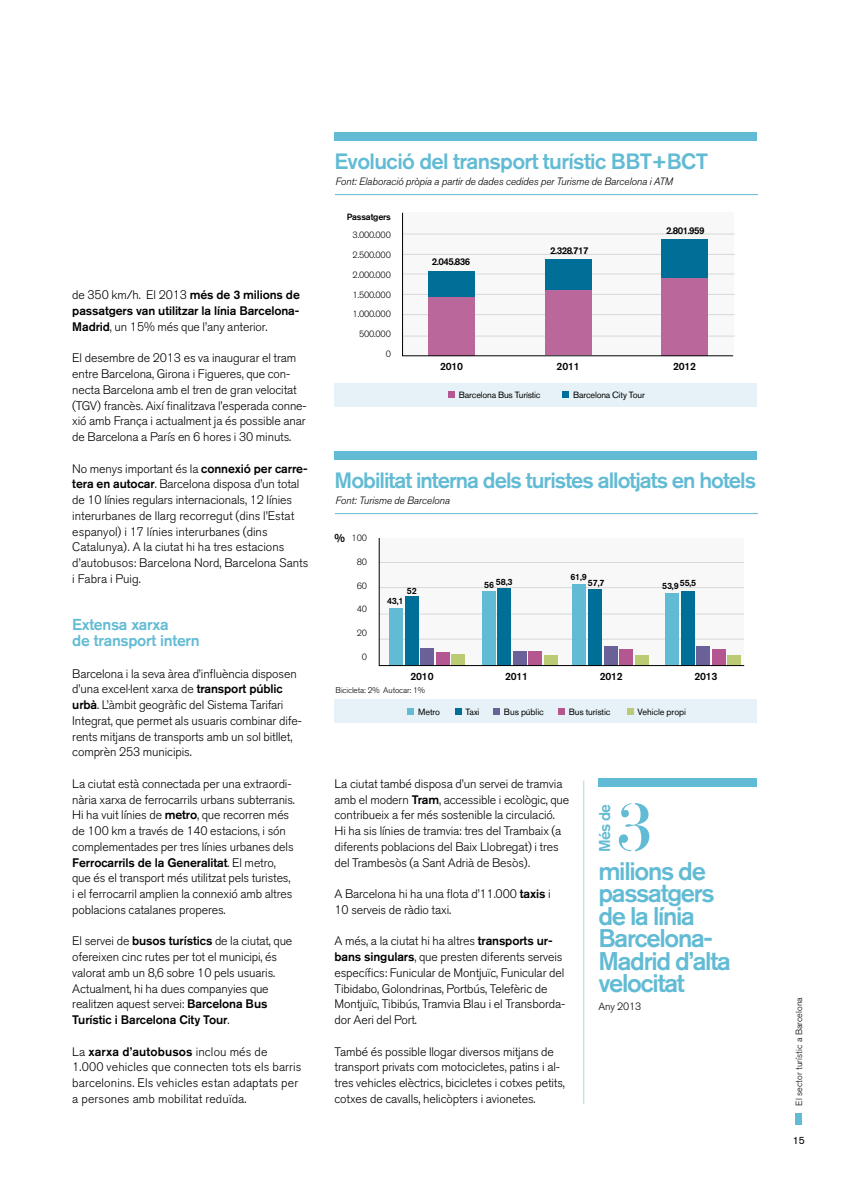
<style>
.page{position:relative;width:842px;height:1191px;background:#fff}
.page>*{position:absolute;margin:0;border:0;box-sizing:border-box;transform-origin:0 0}
.t1{font:72px "Modern Stencil";color:#62bbd4}
.t2{font:500 25.35px/22.5px "Akzidenz Grotesk BQ";letter-spacing:-.05em;color:#62bbd4}
.t3{font:500 22.05px "Akzidenz Grotesk BQ";letter-spacing:-.045em;color:#62bbd4}
.t4{font:500 15.75px/15.8px "Akzidenz Grotesk BQ";letter-spacing:-.02em;color:#62bbd4}
.t5{font:500 15.6px "Akzidenz Grotesk BQ";color:#62bbd4}
.t6{font:300 12.3px/15.8px "Akzidenz Grotesk BQ";letter-spacing:-.01em;color:#000}
.t7{font:300 12.3px/15.8px "Akzidenz Grotesk BQ";letter-spacing:.01em;color:#000}
.t8{font:500 12.3px/15.8px "Akzidenz Grotesk BQ";letter-spacing:-.01em;color:#000;text-align:justify}
.t9{font:500 12px "Akzidenz Grotesk BQ";color:#000}
.t10{font:italic 300 10.5px "Akzidenz Grotesk BQ";letter-spacing:-.01em;color:#000}
.t11{font:500 10.5px "Akzidenz Grotesk BQ";letter-spacing:-.02em;color:#000}
.t12{font:300 10.5px "Akzidenz Grotesk BQ";letter-spacing:-.01em;color:#000}
.t13{font:10.5px "Akzidenz Grotesk BQ";color:#000}
.t14{font:500 9.75px "Akzidenz Grotesk BQ";letter-spacing:-.05em;color:#000}
.t15{font:9px "Akzidenz Grotesk BQ";letter-spacing:-.02em;color:#000}
.t16{font:300 9px/19.8px "Akzidenz Grotesk BQ";letter-spacing:-.02em;color:#000}
.t17{font:500 9px "Akzidenz Grotesk BQ";letter-spacing:-.02em;color:#000}
.t18{font:300 9px "Akzidenz Grotesk BQ";letter-spacing:.005em;color:#000}
.t19{font:300 8.25px "Akzidenz Grotesk BQ";letter-spacing:-.01em;color:#000}
.s1{font-weight:300}
.s2{font-weight:500}
</style>
<div class="page">
<div style="left:796px;top:1113px;width:6px;height:12px;background:#62bbd4"></div>
<hr style="left:583px;top:780px;width:1px;height:323px;background:#add7e6">
<div style="left:334px;top:132px;width:423px;height:8px;background:#62bbd4"></div>
<div style="left:334px;top:451px;width:423px;height:8px;background:#62bbd4"></div>
<div style="left:598px;top:778px;width:159px;height:9px;background:#62bbd4"></div>
<hr style="left:403px;top:234px;width:332px;height:1px;background:#d7d8d9">
<hr style="left:403px;top:254px;width:332px;height:1px;background:#d7d8d9">
<hr style="left:403px;top:274px;width:332px;height:1px;background:#d7d8d9">
<hr style="left:403px;top:294px;width:332px;height:1px;background:#d7d8d9">
<hr style="left:403px;top:314px;width:332px;height:1px;background:#d7d8d9">
<hr style="left:403px;top:336px;width:332px;height:1px;background:#d7d8d9">
<div style="left:334px;top:699px;width:423px;height:24px;background:#e6f2f7"></div>
<svg style="left:408px;top:708px;width:6px;height:6px"></svg>
<svg style="left:455px;top:708px;width:6px;height:6px"></svg>
<svg style="left:494px;top:708px;width:6px;height:6px"></svg>
<div style="left:558px;top:708px;width:7px;height:6px;background:#b45690"></div>
<div style="left:627px;top:708px;width:7px;height:6px;background:#bacb74"></div>
<hr style="left:335px;top:194px;width:423px;height:1px;background:#62bbd4">
<hr style="left:335px;top:513px;width:423px;height:1px;background:#62bbd4">
<div style="left:334px;top:383px;width:423px;height:24px;background:#e6f2f7"></div>
<div style="left:448px;top:391px;width:7px;height:7px;background:#b45690"></div>
<div style="left:563px;top:391px;width:6px;height:7px;background:#006f98"></div>
<svg style="left:402px;top:212px;width:332px;height:144px"></svg>
<svg style="left:379px;top:538px;width:366px;height:128px"></svg>
<p class="t8" style="left:72px;top:287px;width:229px"><span class="s1">de 350 km/h. El 2013</span> més de 3 milions de passatgers van utilitzar la línia Barcelona-Madrid<span class="s1">, un 15% més que l’any anterior.</span></p>
<p class="t6" style="left:72px;top:350px;width:236px">El desembre de 2013 es va inaugurar el tram entre Barcelona, Girona i Figueres, que con&shy;necta Barcelona amb el tren de gran velocitat (TGV) francès. Així finalitzava l’esperada conne&shy;xió amb França i actualment ja és possible anar de Barcelona a París en 6 hores i 30 minuts.</p>
<p class="t6" style="left:72px;top:461px;width:238px">No menys important és la <span class="s2">connexió per carre&shy;tera en autocar</span>. Barcelona disposa d’un total de 10 línies regulars internacionals, 12 línies interurbanes de llarg recorregut (dins l’Estat espanyol) i 17 línies interurbanes (dins Catalunya). A la ciutat hi ha tres estacions d’autobusos: Barcelona Nord, Barcelona Sants i Fabra i Puig.</p>
<p class="t4" style="left:72px;top:616px;width:129px">Extensa xarxa<br>de transport intern</p>
<p class="t6" style="left:72px;top:665px;width:231px">Barcelona i la seva àrea d’influència disposen d’una excel·lent xarxa de <span class="s2">transport públic urbà</span>. L’àmbit geogràfic del Sistema Tarifari Integrat, que permet als usuaris combinar dife&shy;rents mitjans de transports amb un sol bitllet, comprèn 253 municipis.</p>
<p class="t6" style="left:72px;top:776px;width:224px">La ciutat està connectada per una extraordi&shy;nària xarxa de ferrocarrils urbans subterranis.<br>Hi ha vuit línies de <span class="s2">metro</span>, que recorren més de 100 km a través de 140 estacions, i són complementades per tres línies urbanes dels <span class="s2">Ferrocarrils de la Generalitat</span>. El metro, que és el transport més utilitzat pels turistes, i el ferrocarril amplien la connexió amb altres poblacions catalanes properes.</p>
<p class="t6" style="left:72px;top:933px;width:222px">El servei de <span class="s2">busos turístics</span> de la ciutat, que ofereixen cinc rutes per tot el municipi, és valorat amb un 8,6 sobre 10 pels usuaris.<br>Actualment, hi ha dues companyies que realitzen aquest servei: <span class="s2">Barcelona Bus Turístic i Barcelona City Tour</span>.</p>
<p class="t7" style="left:72px;top:1043px;width:231px">La <span class="s2">xarxa d’autobusos</span> inclou més de 1.000 vehicles que connecten tots els barris barcelonins. Els vehicles estan adaptats per a persones amb mobilitat reduïda.</p>
<h3 class="t3" style="left:334px;top:148px;width:375px">Evolució del transport turístic BBT+BCT</h3>
<p class="t10" style="left:336px;top:175px;width:339px">Font: Elaboració pròpia a partir de dades cedides per Turisme de Barcelona i ATM</p>
<p class="t17" style="left:347px;top:211px;width:46px">Passatgers</p>
<p class="t16" style="left:353px;top:225px;width:40px">3.000.000<br>2.500.000</p>
<p class="t16" style="left:353px;top:265px;width:40px">2.000.000</p>
<p class="t16" style="left:353px;top:285px;width:40px">1.500.000</p>
<p class="t16" style="left:353px;top:304px;width:40px">1.000.000</p>
<p class="t16" style="left:359px;top:324px;width:33px;text-align:right">500.000<br>0</p>
<p class="t14" style="left:432px;top:256px;width:40px">2.045.836</p>
<p class="t14" style="left:550px;top:244px;width:40px">2.328.717</p>
<p class="t14" style="left:666px;top:225px;width:40px">2.801.959</p>
<p class="t11" style="left:440px;top:360px;width:24px">2010</p>
<p class="t11" style="left:557px;top:360px;width:24px">2011</p>
<p class="t11" style="left:673px;top:360px;width:24px">2012</p>
<p class="t15" style="left:459px;top:389px;width:83px">Barcelona Bus Turístic</p>
<p class="t15" style="left:573px;top:389px;width:73px">Barcelona City Tour</p>
<h3 class="t3" style="left:334px;top:467px;width:423px">Mobilitat interna dels turistes allotjats en hotels</h3>
<p class="t10" style="left:336px;top:494px;width:116px">Font: Turisme de Barcelona</p>
<p class="t9" style="left:335px;top:531px;width:12px">%</p>
<p class="t16" style="left:352px;top:528px;width:17px">100</p>
<p class="t16" style="left:357px;top:552px;width:12px">80</p>
<p class="t16" style="left:357px;top:576px;width:12px">60</p>
<p class="t16" style="left:357px;top:599px;width:12px">40</p>
<p class="t16" style="left:357px;top:623px;width:12px">20</p>
<p class="t16" style="left:362px;top:647px;width:7px">0</p>
<p class="t17" style="left:407px;top:585px;width:11px">52</p>
<p class="t17" style="left:387px;top:595px;width:18px">43,1</p>
<p class="t17" style="left:484px;top:576px;width:30px">56 58,3</p>
<p class="t17" style="left:570px;top:571px;width:18px">61,9</p>
<p class="t17" style="left:588px;top:577px;width:18px">57,7</p>
<p class="t17" style="left:662px;top:579px;width:36px">53,955,5</p>
<p class="t11" style="left:411px;top:670px;width:24px">2010</p>
<p class="t11" style="left:505px;top:670px;width:24px">2011</p>
<p class="t11" style="left:600px;top:670px;width:24px">2012</p>
<p class="t11" style="left:694px;top:670px;width:24px">2013</p>
<p class="t19" style="left:336px;top:685px;width:91px">Bicicleta: 2% Autocar: 1%</p>
<p class="t15" style="left:418px;top:706px;width:23px">Metro</p>
<p class="t15" style="left:465px;top:706px;width:15px">Taxi</p>
<p class="t15" style="left:504px;top:706px;width:41px">Bus públic</p>
<p class="t15" style="left:569px;top:706px;width:43px">Bus turístic</p>
<p class="t15" style="left:638px;top:706px;width:50px">Vehicle propi</p>
<p class="t6" style="left:334px;top:776px;width:236px">La ciutat també disposa d’un servei de tramvia amb el modern <span class="s2">Tram</span>, accessible i ecològic, que contribueix a fer més sostenible la circulació.<br>Hi ha sis línies de tramvia: tres del Trambaix (a diferents poblacions del Baix Llobregat) i tres del Trambesòs (a Sant Adrià de Besòs).</p>
<p class="t6" style="left:334px;top:886px;width:218px">A Barcelona hi ha una flota d’11.000 <span class="s2">taxis</span> i<br>10 serveis de ràdio taxi.</p>
<p class="t6" style="left:334px;top:933px;width:232px">A més, a la ciutat hi ha altres <span class="s2">transports ur&shy;bans singulars</span>, que presten diferents serveis específics: Funicular de Montjuïc, Funicular del Tibidabo, Golondrinas, Portbús, Telefèric de Montjuïc, Tibibús, Tramvia Blau i el Transborda&shy;dor Aeri del Port.</p>
<p class="t6" style="left:334px;top:1043px;width:232px">També és possible llogar diversos mitjans de transport privats com motocicletes, patins i al&shy;tres vehicles elèctrics, bicicletes i cotxes petits, cotxes de cavalls, helicòpters i avionetes.</p>
<p class="t5" style="left:595px;top:852px;width:50px;rotate:-90deg">Més de</p>
<h1 class="t1" style="left:617px;top:781px;width:38px">3</h1>
<h2 class="t2" style="left:598px;top:859px;width:134px">milions de passatgers de la línia<br>Barcelona-<br>Madrid d’alta velocitat</h2>
<p class="t12" style="left:598px;top:1000px;width:45px">Any 2013</p>
<p class="t18" style="left:794px;top:1105px;width:110px;rotate:-90deg">El sector turístic a Barcelona</p>
<p class="t13" style="left:793px;top:1133px;width:14px">15</p>
</div>
